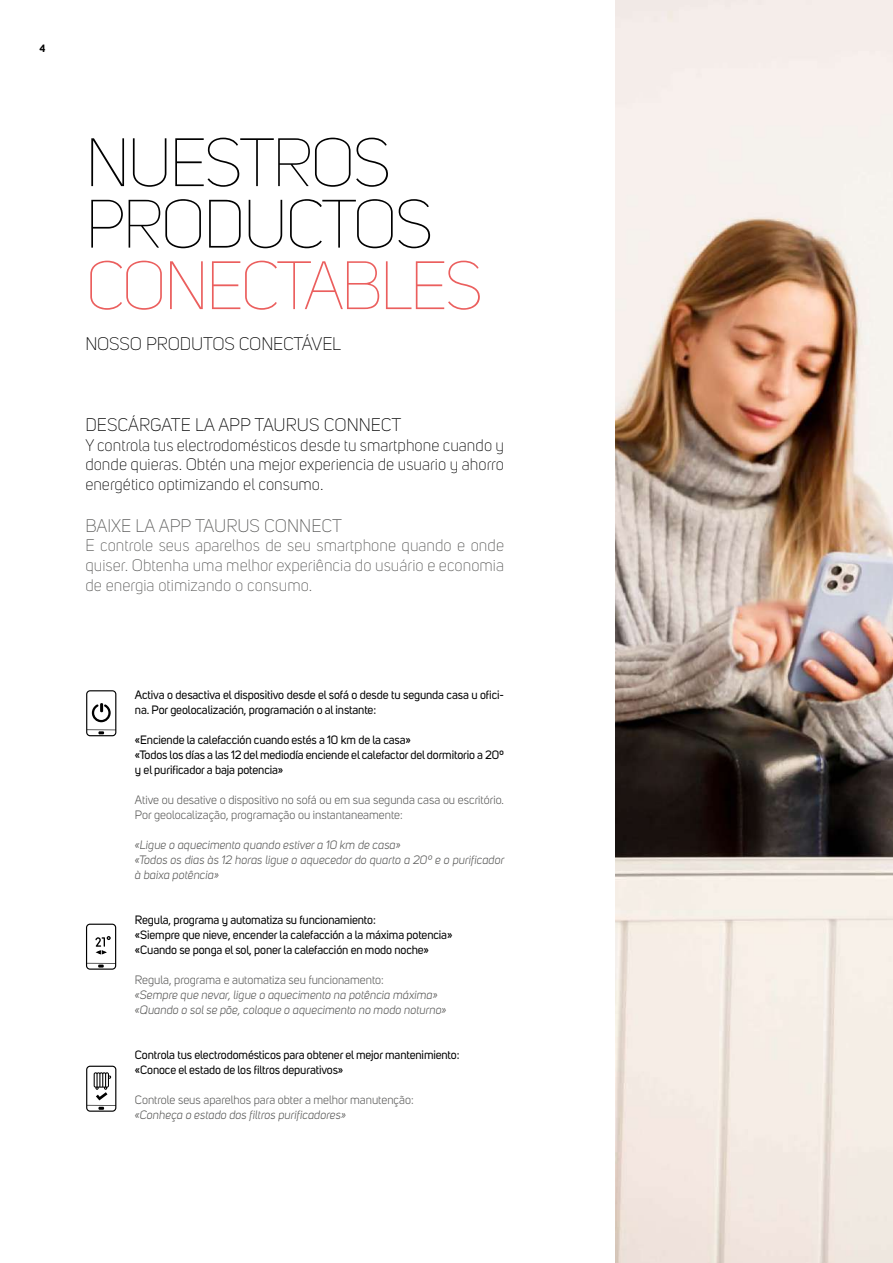
<style>
.page{position:relative;width:893px;height:1263px;background:#fff}
.page>*{position:absolute;margin:0;border:0;box-sizing:border-box;transform-origin:0 0}
.t1{font:100 67.5px/61.5px "Uni Sans";letter-spacing:-.05em;color:#000}
.t2{font:100 67.5px "Uni Sans";letter-spacing:-.05em;color:#eb5f5e}
.t3{font:300 18px "Uni Sans";letter-spacing:-.01em;color:#000}
.t4{font:300 18px "Uni Sans";color:#575756}
.t5{font:300 16.5px/19.8px "Uni Sans";color:#000;text-align:justify}
.t6{font:300 16.5px/19.8px "Uni Sans";color:#575756;text-align:justify}
.t7{font:12px/15px "Uni Sans";letter-spacing:-.01em;color:#000}
.t8{font:italic 12px/15px "Uni Sans";color:#575756}
.t9{font:12px/15px "Uni Sans";color:#575756}
.t10{font:700 10.5px "Uni Sans";color:#000}
</style>
<div class="page">
<svg style="left:86px;top:690px;width:30px;height:46px"></svg>
<svg style="left:86px;top:1066px;width:30px;height:46px"></svg>
<svg style="left:86px;top:924px;width:30px;height:46px"></svg>
<img style="left:616px;top:0;width:277px;height:1263px">
<p class="t10" style="left:40px;top:42px;width:7px">4</p>
<h1 class="t1" style="left:85px;top:133px;width:350px">NUESTROS<br>PRODUCTOS</h1>
<h1 class="t2" style="left:85px;top:247px;width:400px">CONECTABLES</h1>
<h2 class="t3" style="left:85px;top:333px;width:257px">NOSSO PRODUTOS CONECTÁVEL</h2>
<h2 class="t3" style="left:85px;top:414px;width:318px">DESCÁRGATE LA APP TAURUS CONNECT</h2>
<h3 class="t5" style="left:85px;top:435px;width:420px">Y controla tus electrodomésticos desde tu smartphone cuando y donde quieras. Obtén una mejor experiencia de usuario y ahorro energético optimizando el consumo.</h3>
<h2 class="t4" style="left:85px;top:515px;width:258px">BAIXE LA APP TAURUS CONNECT</h2>
<h3 class="t6" style="left:85px;top:536px;width:420px">E controle seus aparelhos de seu smartphone quando e onde quiser. Obtenha uma melhor experiência do usuário e economia de energia otimizando o consumo.</h3>
<p class="t7" style="left:135px;top:688px;width:371px">Activa o desactiva el dispositivo desde el sofá o desde tu segunda casa u ofici&shy;na. Por geolocalización, programación o al instante:</p>
<p class="t7" style="left:135px;top:733px;width:371px">«Enciende la calefacción cuando estés a 10 km de la casa»<br>«Todos los días a las 12 del mediodía enciende el calefactor del dormitorio a 20º y el purificador a baja potencia»</p>
<p class="t9" style="left:135px;top:793px;width:371px">Ative ou desative o dispositivo no sofá ou em sua segunda casa ou escritório.<br>Por geolocalização, programação ou instantaneamente:</p>
<p class="t8" style="left:135px;top:838px;width:371px">«Ligue o aquecimento quando estiver a 10 km de casa»<br>«Todos os dias às 12 horas ligue o aquecedor do quarto a 20º e o purificador à baixa potência»</p>
<p class="t7" style="left:135px;top:913px;width:319px">Regula, programa y automatiza su funcionamiento:<br>«Siempre que nieve, encender la calefacción a la máxima potencia» «Cuando se ponga el sol, poner la calefacción en modo noche»</p>
<p class="t9" style="left:135px;top:973px;width:250px">Regula, programa e automatiza seu funcionamento:</p>
<p class="t8" style="left:135px;top:988px;width:313px">«Sempre que nevar, ligue o aquecimento na potência máxima» «Quando o sol se põe, coloque o aquecimento no modo noturno»</p>
<p class="t7" style="left:135px;top:1048px;width:326px">Controla tus electrodomésticos para obtener el mejor mantenimiento: «Conoce el estado de los filtros depurativos»</p>
<p class="t9" style="left:135px;top:1093px;width:280px">Controle seus aparelhos para obter a melhor manutenção:</p>
<p class="t8" style="left:135px;top:1108px;width:213px">«Conheça o estado dos filtros purificadores»</p>
</div>
